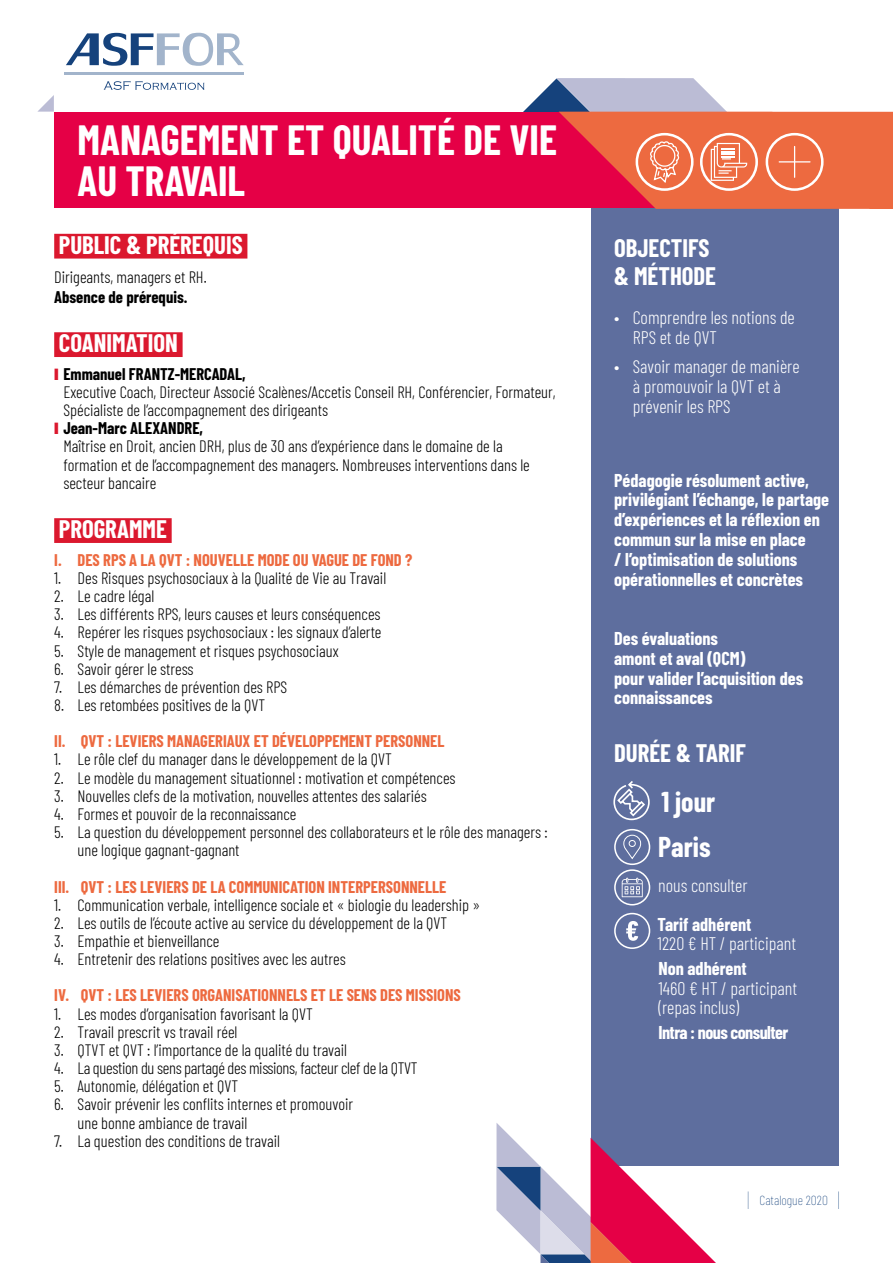
<style>
.page{position:relative;width:893px;height:1263px;background:#fff}
.page>*{position:absolute;margin:0;border:0;box-sizing:border-box;transform-origin:0 0}
.t1{font:700 41.25px/41.2px "Barlow Condensed";color:#fff}
.t2{font:700 28.05px/44.8px "Barlow Condensed";color:#fff}
.t3{font:700 24.75px/28px "Barlow Condensed";color:#fff}
.t4{font:700 18.15px/19.8px "Barlow Condensed";color:#fff}
.t5{font:300 18.15px/19.8px "Barlow Condensed";color:#fff}
.t6{font:700 18.15px "Barlow Condensed";letter-spacing:-.03em;color:#fff}
.t7{font:300 16.5px/18.1px "Barlow Condensed";color:#000}
.t8{font:700 16.5px "Barlow Condensed";color:#ed6a40}
.t9{font:700 16.5px "Barlow Condensed";color:#000}
.t10{font:300 16.5px "Barlow Condensed";letter-spacing:-.02em;color:#000}
.t11{font:100 13.5px "Barlow Condensed";color:#15427c}
.s1{color:#db182e}
</style>
<div class="page">
<svg style="left:66px;top:33px;width:178px;height:33px"></svg>
<hr style="left:65px;top:73px;width:179px;height:2px;background:#15427c">
<svg style="left:104px;top:81px;width:100px;height:9px"></svg>
<svg style="left:37px;top:95px;width:17px;height:17px"></svg>
<svg style="left:838px;top:1191px;width:1px;height:18px"></svg>
<svg style="left:748px;top:1191px;width:1px;height:18px"></svg>
<div style="left:591px;top:173px;width:247px;height:992px;background:#5e6e9e"></div>
<div style="left:54px;top:112px;width:719px;height:96px;background:#e50046"></div>
<div style="left:54px;top:234px;width:193px;height:25px;background:#db182e"></div>
<div style="left:54px;top:332px;width:129px;height:25px;background:#db182e"></div>
<div style="left:54px;top:518px;width:118px;height:25px;background:#db182e"></div>
<svg style="left:613px;top:781px;width:37px;height:40px"></svg>
<svg style="left:623px;top:834px;width:18px;height:25px"></svg>
<div style="left:614px;top:829px;width:36px;height:36px;border:2px solid #fff;border-radius:50%"></div>
<svg style="left:622px;top:878px;width:21px;height:19px"></svg>
<div style="left:614px;top:869px;width:36px;height:36px;border:2px solid #fff;border-radius:50%"></div>
<svg style="left:626px;top:921px;width:12px;height:20px"></svg>
<div style="left:614px;top:913px;width:36px;height:36px;border:2px solid #fff;border-radius:50%"></div>
<svg style="left:523px;top:78px;width:370px;height:131px"></svg>
<div style="left:700px;top:133px;width:58px;height:58px;border:3px solid #fff;border-radius:50%"></div>
<svg style="left:496px;top:1123px;width:220px;height:140px"></svg>
<h1 class="t1" style="left:78px;top:117px;width:481px">MANAGEMENT ET QUALITÉ DE VIE<br>AU TRAVAIL</h1>
<h3 class="t3" style="left:59px;top:230px;width:185px">PUBLIC &amp; PRÉREQUIS</h3>
<p class="t7" style="left:54px;top:267px;width:154px">Dirigeants, managers et RH.</p>
<p class="t9" style="left:54px;top:285px;width:135px">Absence de prérequis.</p>
<h3 class="t3" style="left:59px;top:328px;width:121px">COANIMATION</h3>
<p class="t9" style="left:54px;top:362px;width:193px"><span class="s1">❙</span> Emmanuel FRANTZ-MERCADAL,</p>
<p class="t7" style="left:63px;top:382px;width:494px">Executive Coach, Directeur Associé Scalènes/Accetis Conseil RH, Conférencier, Formateur,</p>
<p class="t7" style="left:63px;top:400px;width:266px">Spécialiste de l’accompagnement des dirigeants</p>
<p class="t9" style="left:54px;top:417px;width:150px"><span class="s1">❙</span> Jean-Marc ALEXANDRE,</p>
<p class="t7" style="left:63px;top:436px;width:441px">Maîtrise en Droit, ancien DRH, plus de 30 ans d’expérience dans le domaine de la</p>
<p class="t7" style="left:63px;top:454px;width:468px">formation et de l’accompagnement des managers. Nombreuses interventions dans le</p>
<p class="t7" style="left:63px;top:473px;width:95px">secteur bancaire</p>
<h3 class="t3" style="left:59px;top:514px;width:110px">PROGRAMME</h3>
<p class="t8" style="left:54px;top:548px;width:360px">I. DES RPS A LA QVT : NOUVELLE MODE OU VAGUE DE FOND ?</p>
<p class="t7" style="left:54px;top:568px;width:333px">1. Des Risques psychosociaux à la Qualité de Vie au Travail</p>
<p class="t7" style="left:54px;top:586px;width:101px">2. Le cadre légal</p>
<p class="t7" style="left:54px;top:604px;width:328px">3. Les différents RPS, leurs causes et leurs conséquences</p>
<p class="t7" style="left:54px;top:622px;width:329px">4. Repérer les risques psychosociaux : les signaux d’alerte</p>
<p class="t7" style="left:54px;top:640px;width:286px">5. Style de management et risques psychosociaux</p>
<p class="t7" style="left:54px;top:658px;width:141px">6. Savoir gérer le stress</p>
<p class="t7" style="left:54px;top:677px;width:235px">7. Les démarches de prévention des RPS</p>
<p class="t7" style="left:54px;top:695px;width:213px">8. Les retombées positives de la QVT</p>
<p class="t8" style="left:54px;top:730px;width:392px">II. QVT : LEVIERS MANAGERIAUX ET DÉVELOPPEMENT PERSONNEL</p>
<p class="t7" style="left:54px;top:749px;width:339px">1. Le rôle clef du manager dans le développement de la QVT</p>
<p class="t7" style="left:54px;top:767px;width:403px">2. Le modèle du management situationnel : motivation et compétences</p>
<p class="t7" style="left:54px;top:785px;width:374px">3. Nouvelles clefs de la motivation, nouvelles attentes des salariés</p>
<p class="t7" style="left:54px;top:804px;width:244px">4. Formes et pouvoir de la reconnaissance</p>
<p class="t7" style="left:78px;top:822px;width:472px;text-indent:-23px">5. La question du développement personnel des collaborateurs et le rôle des managers : une logique gagnant-gagnant</p>
<p class="t8" style="left:54px;top:875px;width:394px">III. QVT : LES LEVIERS DE LA COMMUNICATION INTERPERSONNELLE</p>
<p class="t7" style="left:54px;top:894px;width:428px">1. Communication verbale, intelligence sociale et « biologie du leadership »</p>
<p class="t7" style="left:54px;top:913px;width:395px">2. Les outils de l’écoute active au service du développement de la QVT</p>
<p class="t7" style="left:54px;top:931px;width:167px">3. Empathie et bienveillance</p>
<p class="t7" style="left:54px;top:949px;width:293px">4. Entretenir des relations positives avec les autres</p>
<p class="t8" style="left:54px;top:984px;width:408px">IV. QVT : LES LEVIERS ORGANISATIONNELS ET LE SENS DES MISSIONS</p>
<p class="t7" style="left:54px;top:1003px;width:260px">1. Les modes d’organisation favorisant la QVT</p>
<p class="t7" style="left:54px;top:1021px;width:185px">2. Travail prescrit vs travail réel</p>
<p class="t7" style="left:54px;top:1040px;width:294px">3. QTVT et QVT : l’importance de la qualité du travail</p>
<p class="t10" style="left:54px;top:1056px;width:365px">4. La question du sens partagé des missions, facteur clef de la QTVT</p>
<p class="t7" style="left:54px;top:1076px;width:185px">5. Autonomie, délégation et QVT</p>
<p class="t7" style="left:78px;top:1094px;width:277px;text-indent:-23px">6. Savoir prévenir les conflits internes et promouvoir une bonne ambiance de travail</p>
<p class="t7" style="left:54px;top:1130px;width:227px">7. La question des conditions de travail</p>
<h3 class="t3" style="left:614px;top:232px;width:103px">OBJECTIFS &amp; MÉTHODE</h3>
<p class="t5" style="left:633px;top:307px;width:164px;text-indent:-19px">• Comprendre les notions de<br>RPS et de QVT</p>
<p class="t5" style="left:633px;top:356px;width:168px;text-indent:-19px">• Savoir manager de manière à promouvoir la QVT et à prévenir les RPS</p>
<p class="t4" style="left:614px;top:469px;width:216px">Pédagogie résolument active, privilégiant l’échange, le partage d’expériences et la réflexion en commun sur la mise en place<br>/ l’optimisation de solutions opérationnelles et concrètes</p>
<p class="t4" style="left:614px;top:628px;width:190px">Des évaluations<br>amont et aval (QCM)<br>pour valider l’acquisition des connaissances</p>
<h3 class="t3" style="left:614px;top:738px;width:133px">DURÉE &amp; TARIF</h3>
<h2 class="t2" style="left:658px;top:778px;width:59px">1 jour<br>Paris</h2>
<p class="t5" style="left:658px;top:874px;width:91px">nous consulter</p>
<p class="t4" style="left:658px;top:913px;width:95px">Tarif adhérent</p>
<p class="t5" style="left:658px;top:933px;width:140px">1220 € HT / participant</p>
<p class="t4" style="left:658px;top:957px;width:90px">Non adhérent</p>
<p class="t5" style="left:658px;top:977px;width:140px">1460 € HT / participant (repas inclus)</p>
<p class="t6" style="left:658px;top:1019px;width:132px">Intra : nous consulter</p>
<p class="t11" style="left:759px;top:1190px;width:70px">Catalogue 2020</p>
</div>
